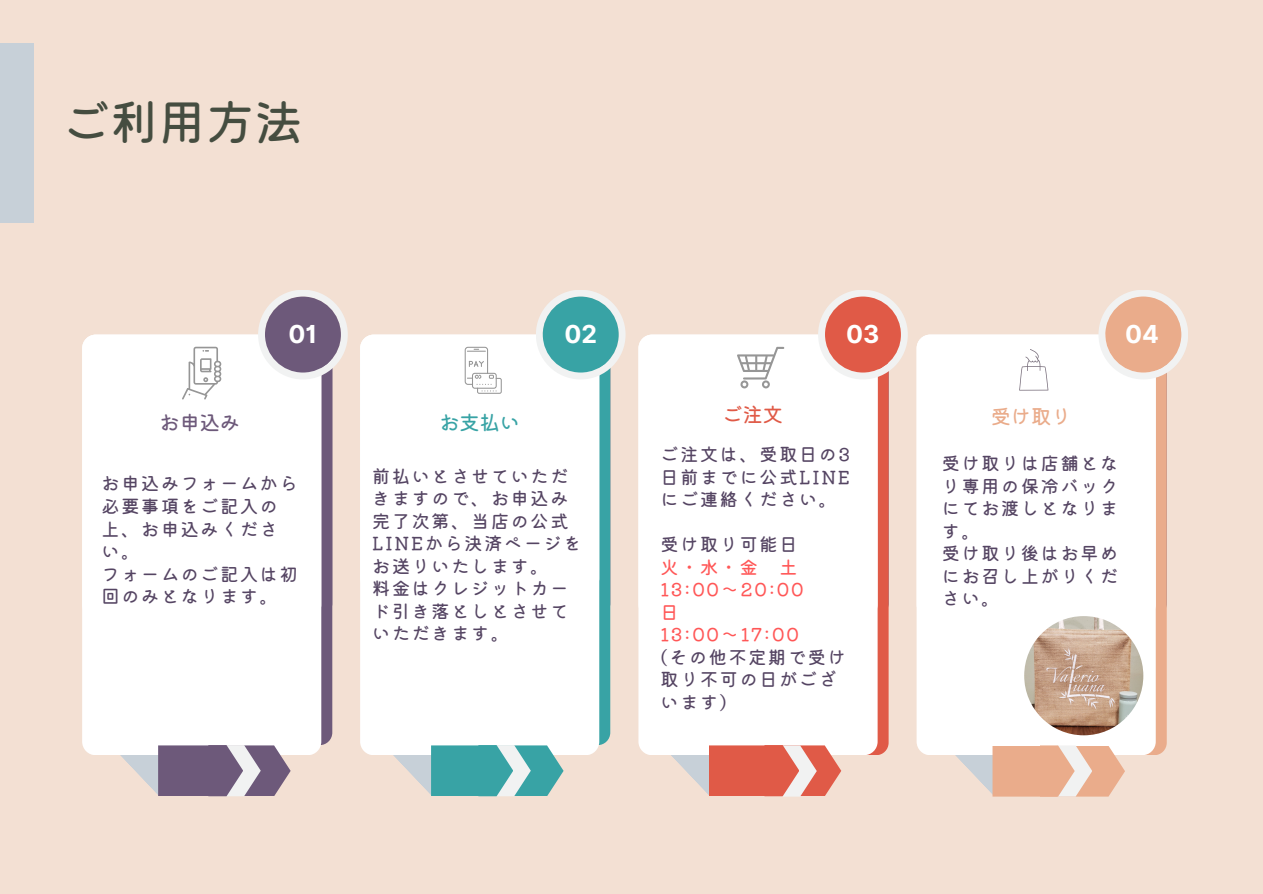
<style>
.page{position:relative;width:1263px;height:894px;background:#fff}
.page>*{position:absolute;margin:0;border:0;box-sizing:border-box;transform-origin:0 0}
.t1{font:48.15px "Mamelon 5 Hi Regular";color:#454d40}
.t2{font:700 24.75px "Inter";color:#fff}
.t3{font:20.1px "Mamelon 5 Hi Regular";color:#6d597a}
.t4{font:20.1px "Mamelon 5 Hi Regular";color:#38a3a5}
.t5{font:20.1px "Mamelon 5 Hi Regular";color:#eaac8b}
.t6{font:20.1px "Mamelon 5 Hi Regular";color:#e05a47}
.t7{font:18px/22.5px "Mamelon 5 Hi Regular";letter-spacing:.1em;color:#554563}
.t8{font:18px "Mamelon 5 Hi Regular";letter-spacing:.1em;color:#ff5757}
</style>
<div class="page">
<div style="left:0;top:0;width:1263px;height:893px;background:#f3e0d3"></div>
<div style="left:150px;top:354px;width:182px;height:390px;background:#6d597a;border-radius:13px"></div>
<div style="left:428px;top:354px;width:182px;height:390px;background:#38a3a5;border-radius:13px"></div>
<div style="left:706px;top:354px;width:183px;height:401px;background:#e05a47;border-radius:13px"></div>
<div style="left:984px;top:354px;width:183px;height:401px;background:#eaac8b;border-radius:13px"></div>
<div style="left:360px;top:334px;width:239px;height:421px;background:#fff;border-radius:14px"></div>
<div style="left:82px;top:334px;width:239px;height:421px;background:#fff;border-radius:14px"></div>
<div style="left:638px;top:334px;width:240px;height:421px;background:#fff;border-radius:14px"></div>
<div style="left:917px;top:334px;width:239px;height:421px;background:#fff;border-radius:14px"></div>
<svg style="left:925px;top:700px;width:200px;height:96px"></svg>
<svg style="left:258px;top:290px;width:90px;height:89px"></svg>
<div style="left:265px;top:296px;width:76px;height:76px;background:#6d597a;border-radius:50%"></div>
<svg style="left:536px;top:290px;width:90px;height:89px"></svg>
<div style="left:543px;top:296px;width:76px;height:76px;background:#38a3a5;border-radius:50%"></div>
<svg style="left:818px;top:290px;width:90px;height:89px"></svg>
<div style="left:825px;top:296px;width:76px;height:76px;background:#e05a47;border-radius:50%"></div>
<svg style="left:1098px;top:290px;width:90px;height:89px"></svg>
<div style="left:1105px;top:296px;width:76px;height:76px;background:#eaac8b;border-radius:50%"></div>
<div style="left:0;top:43px;width:34px;height:179px;background:#c7d0d8"></div>
<svg style="left:91px;top:745px;width:200px;height:51px"></svg>
<svg style="left:362px;top:745px;width:202px;height:51px"></svg>
<svg style="left:640px;top:745px;width:201px;height:51px"></svg>
<img style="left:1024px;top:616px;width:119px;height:119px;border-radius:50%">
<svg style="left:182px;top:346px;width:39px;height:53px"></svg>
<svg style="left:465px;top:346px;width:37px;height:47px"></svg>
<svg style="left:737px;top:347px;width:47px;height:41px"></svg>
<svg style="left:1019px;top:349px;width:29px;height:41px"></svg>
<p class="t1" style="left:62px;top:98px;width:242px">ご利用方法</p>
<p class="t2" style="left:288px;top:319px;width:30px">01</p>
<p class="t2" style="left:564px;top:319px;width:34px">02</p>
<p class="t2" style="left:846px;top:319px;width:35px">03</p>
<p class="t2" style="left:1125px;top:319px;width:35px">04</p>
<p class="t3" style="left:160px;top:412px;width:82px">お申込み</p>
<p class="t4" style="left:439px;top:412px;width:82px">お支払い</p>
<p class="t6" style="left:722px;top:404px;width:60px">ご注文</p>
<p class="t5" style="left:991px;top:406px;width:82px">受け取り</p>
<p class="t7" style="left:102px;top:472px;width:198px">お申込みフォームから必要事項をご記入の上、お申込みください。</p>
<p class="t7" style="left:102px;top:562px;width:198px">フォームのご記入は初回のみとなります。</p>
<p class="t7" style="left:372px;top:464px;width:211px">前払いとさせていただきますので、お申込み完了次第、当店の公式<br>LINEから決済ページをお送りいたします。</p>
<p class="t7" style="left:372px;top:577px;width:198px;text-align:justify">料金はクレジットカード引き落としとさせていただきます。</p>
<p class="t7" style="left:661px;top:443px;width:191px;text-align:justify">ご注文は、受取日の3日前までに公式LINEにご連絡ください。</p>
<p class="t7" style="left:661px;top:533px;width:131px">受け取り可能日</p>
<p class="t8" style="left:661px;top:557px;width:97px">火・水・金</p>
<p class="t8" style="left:779px;top:557px;width:17px">土</p>
<p class="t8" style="left:661px;top:580px;width:145px">13:00～20:00</p>
<p class="t8" style="left:661px;top:602px;width:13px">日</p>
<p class="t8" style="left:661px;top:625px;width:140px">13:00～ 17:00</p>
<p class="t7" style="left:661px;top:645px;width:187px">(その他不定期で受け取り不可の日がございます)</p>
<p class="t7" style="left:942px;top:452px;width:178px;text-align:justify">受け取りは店舗となり専用の保冷バックにてお渡しとなります。</p>
<p class="t7" style="left:942px;top:542px;width:178px;text-align:justify">受け取り後はお早めにお召し上がりください。</p>
</div>
